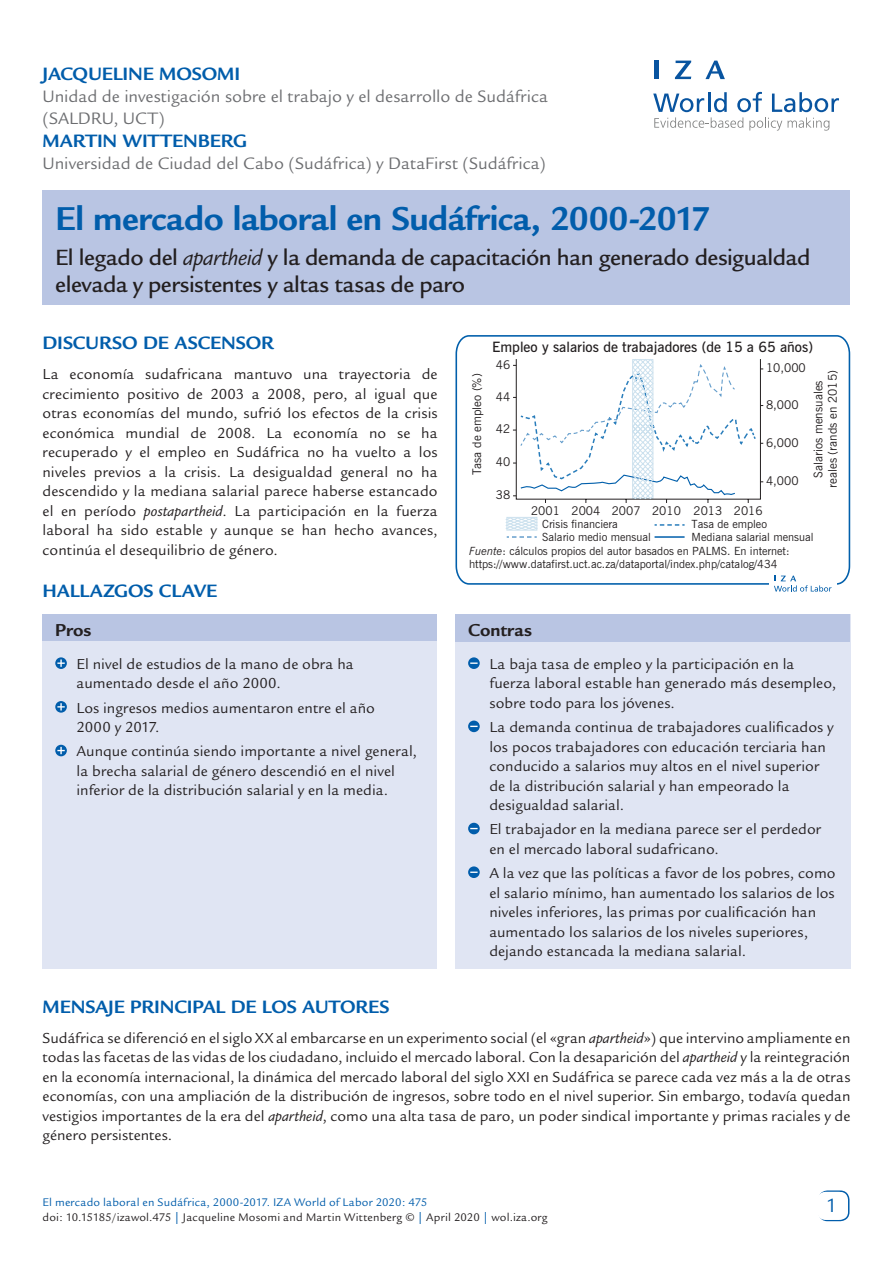
<style>
.page{position:relative;width:893px;height:1263px;background:#fff}
.page>*{position:absolute;margin:0;border:0;box-sizing:border-box;transform-origin:0 0}
.Cover__Title{font:700 36px "Legacy Sans";letter-spacing:-.015em;color:#015dab}
.Cover__Subtitle{font:500 24px/27px "Legacy Sans";letter-spacing:-.02em;color:#231f20}
.t1{font:21px "Legacy Sans";color:#015dab}
.Main__A_Level_Headin{font:700 19.5px "Legacy Sans";letter-spacing:-.005em;color:#015dab}
.Cover__AuthorName{font:700 19.5px "Legacy Sans";letter-spacing:-.01em;color:#015dab}
.Cover__Pro_Con_Heade{font:700 18.75px "Legacy Sans";color:#231f20}
.Cover__Affiliation{font:18px/21.6px "Legacy Sans";color:#6c6d70}
.Main__Bodytext{font:15.75px/19.5px "Legacy Sans";letter-spacing:.005em;color:#231f20;text-align:justify}
.Cover__Pro_Con_Bulle{font:15.75px/19.5px "Legacy Sans";letter-spacing:.005em;color:#231f20}
.t2{font:600 14.25px "News Gothic BT";color:#231f20}
.t3{font:12px/14.4px "News Gothic BT";color:#231f20;text-align:center}
.t4{font:12px "Legacy Sans";letter-spacing:.015em;color:#231f20}
.Cover_Footer{font:12px "Legacy Sans";letter-spacing:.015em;color:#015dab}
.t5{font:11.25px/13.5px "News Gothic BT";color:#231f20}
.s1{font-weight:400;font-style:italic}
.s2{font-style:italic}
.s3{color:#015dab}
</style>
<div class="page">
<div style="left:43px;top:191px;width:807px;height:114px;background:#b9c5e3"></div>
<div style="left:818px;top:1190px;width:31px;height:31px;border:2px solid #015dab;border-radius:9px"></div>
<div style="left:817px;top:1192px;width:30px;height:28px;background:#fff;border-radius:9px"></div>
<svg style="left:653px;top:92px;width:186px;height:39px"></svg>
<hr style="left:654px;top:61px;width:4px;height:18px;background:#0854a0">
<svg style="left:675px;top:61px;width:16px;height:18px"></svg>
<svg style="left:705px;top:61px;width:20px;height:18px"></svg>
<div style="left:455px;top:614px;width:395px;height:354px;background:#e0e5f3"></div>
<div style="left:455px;top:614px;width:395px;height:27px;background:#b9c5e3"></div>
<div style="left:468px;top:657px;width:12px;height:12px;background:#015dab;border-radius:50%"></div>
<svg style="left:470px;top:662px;width:8px;height:2px"></svg>
<svg style="left:468px;top:720px;width:12px;height:12px"></svg>
<svg style="left:468px;top:823px;width:12px;height:11px"></svg>
<div style="left:468px;top:866px;width:12px;height:12px;background:#015dab;border-radius:50%"></div>
<svg style="left:470px;top:871px;width:8px;height:2px"></svg>
<div style="left:43px;top:614px;width:394px;height:354px;background:#e0e5f3"></div>
<div style="left:43px;top:614px;width:394px;height:26px;background:#b9c5e3"></div>
<svg style="left:55px;top:657px;width:12px;height:12px"></svg>
<svg style="left:57px;top:659px;width:8px;height:8px"></svg>
<svg style="left:55px;top:701px;width:12px;height:12px"></svg>
<svg style="left:57px;top:703px;width:8px;height:7px"></svg>
<svg style="left:55px;top:745px;width:12px;height:11px"></svg>
<svg style="left:57px;top:747px;width:8px;height:7px"></svg>
<svg style="left:455px;top:335px;width:395px;height:250px"></svg>
<div style="left:769px;top:570px;width:68px;height:27px;background:#fff"></div>
<svg style="left:774px;top:576px;width:57px;height:16px"></svg>
<svg style="left:507px;top:536px;width:30px;height:2px"></svg>
<svg style="left:655px;top:524px;width:30px;height:2px"></svg>
<hr style="left:655px;top:536px;width:30px;height:2px;background:#015fab">
<svg style="left:513px;top:358px;width:250px;height:146px"></svg>
<svg style="left:508px;top:519px;width:27px;height:9px"></svg>
<div style="left:506px;top:517px;width:31px;height:13px;border:1px solid #cce1ee"></div>
<p class="Cover__AuthorName" style="left:43px;top:63px;width:199px">JACQUELINE MOSOMI</p>
<p class="Cover__Affiliation" style="left:43px;top:86px;width:507px">Unidad de investigación sobre el trabajo y el desarrollo de Sudáfrica (SALDRU, UCT)</p>
<p class="Cover__AuthorName" style="left:43px;top:130px;width:206px">MARTIN WITTENBERG</p>
<p class="Cover__Affiliation" style="left:43px;top:152px;width:505px">Universidad de Ciudad del Cabo (Sudáfrica) y DataFirst (Sudáfrica)</p>
<p class="Cover__Title" style="left:55px;top:197px;width:657px">El mercado laboral en Sudáfrica, 2000-2017</p>
<p class="Cover__Subtitle" style="left:55px;top:244px;width:757px">El legado del <span class="s1">apartheid</span> y la demanda de capacitación han generado desigualdad elevada y persistentes y altas tasas de paro</p>
<p class="Main__A_Level_Headin" style="left:43px;top:332px;width:233px">DISCURSO DE ASCENSOR</p>
<p class="Main__Bodytext" style="left:43px;top:365px;width:397px">La economía sudafricana mantuvo una trayectoria de crecimiento positivo de 2003 a 2008, pero, al igual que otras economías del mundo, sufrió los efectos de la crisis económica mundial de 2008. La economía no se ha recuperado y el empleo en Sudáfrica no ha vuelto a los niveles previos a la crisis. La desigualdad general no ha descendido y la mediana salarial parece haberse estancado el en período <span class="s2">postapartheid</span>. La participación en la fuerza laboral ha sido estable y aunque se han hecho avances, continúa el desequilibrio de género.</p>
<p class="Main__A_Level_Headin" style="left:43px;top:580px;width:176px">HALLAZGOS CLAVE</p>
<p class="Cover__Pro_Con_Heade" style="left:55px;top:619px;width:38px">Pros</p>
<p class="Cover__Pro_Con_Bulle" style="left:77px;top:654px;width:279px">El nivel de estudios de la mano de obra ha aumentado desde el año 2000.</p>
<p class="Cover__Pro_Con_Bulle" style="left:77px;top:698px;width:300px">Los ingresos medios aumentaron entre el año<br>2000 y 2017.</p>
<p class="Cover__Pro_Con_Bulle" style="left:77px;top:742px;width:342px">Aunque continúa siendo importante a nivel general, la brecha salarial de género descendió en el nivel inferior de la distribución salarial y en la media.</p>
<p class="t3" style="left:470px;top:475px;width:104px;rotate:-90deg">Tasa de empleo (%)</p>
<p class="t2" style="left:492px;top:338px;width:322px">Empleo y salarios de trabajadores (de 15 a 65 años)</p>
<p class="t3" style="left:496px;top:357px;width:16px">46</p>
<p class="t3" style="left:496px;top:389px;width:16px">44</p>
<p class="t3" style="left:496px;top:422px;width:16px">42</p>
<p class="t3" style="left:496px;top:455px;width:16px">40</p>
<p class="t3" style="left:496px;top:487px;width:16px">38</p>
<p class="t3" style="left:531px;top:503px;width:193px">2001 2004 2007 2010 2013</p>
<p class="t3" style="left:766px;top:361px;width:41px">10,000</p>
<p class="t3" style="left:766px;top:397px;width:34px">8,000</p>
<p class="t3" style="left:766px;top:435px;width:34px">6,000</p>
<p class="t3" style="left:766px;top:473px;width:34px">4,000</p>
<p class="t3" style="left:734px;top:503px;width:30px">2016</p>
<p class="t3" style="left:811px;top:488px;width:119px;rotate:-90deg">Salarios mensuales reales (rands en 2015)</p>
<p class="t5" style="left:542px;top:517px;width:77px">Crisis financiera</p>
<p class="t5" style="left:692px;top:517px;width:77px">Tasa de empleo</p>
<p class="t5" style="left:542px;top:530px;width:110px">Salario medio mensual</p>
<p class="t5" style="left:692px;top:530px;width:123px">Mediana salarial mensual</p>
<p class="t5" style="left:469px;top:544px;width:322px"><span class="s2">Fuente</span>: cálculos propios del autor basados en PALMS. En internet: https://www.datafirst.uct.ac.za/dataportal/index.php/catalog/434</p>
<p class="Cover__Pro_Con_Heade" style="left:468px;top:619px;width:65px">Contras</p>
<p class="Cover__Pro_Con_Bulle" style="left:489px;top:654px;width:348px">La baja tasa de empleo y la participación en la fuerza laboral estable han generado más desempleo, sobre todo para los jóvenes.</p>
<p class="Cover__Pro_Con_Bulle" style="left:489px;top:718px;width:346px">La demanda continua de trabajadores cualificados y los pocos trabajadores con educación terciaria han conducido a salarios muy altos en el nivel superior de la distribución salarial y han empeorado la desigualdad salarial.</p>
<p class="Cover__Pro_Con_Bulle" style="left:489px;top:820px;width:333px">El trabajador en la mediana parece ser el perdedor en el mercado laboral sudafricano.</p>
<p class="Cover__Pro_Con_Bulle" style="left:489px;top:863px;width:348px">A la vez que las políticas a favor de los pobres, como el salario mínimo, han aumentado los salarios de los niveles inferiores, las primas por cualificación han aumentado los salarios de los niveles superiores, dejando estancada la mediana salarial.</p>
<p class="Main__A_Level_Headin" style="left:43px;top:995px;width:349px">MENSAJE PRINCIPAL DE LOS AUTORES</p>
<p class="Main__Bodytext" style="left:43px;top:1028px;width:809px">Sudáfrica se diferenció en el siglo XX al embarcarse en un experimento social (el «gran <span class="s2">apartheid</span>») que intervino ampliamente en todas las facetas de las vidas de los ciudadano, incluido el mercado laboral. Con la desaparición del <span class="s2">apartheid</span> y la reintegración en la economía internacional, la dinámica del mercado laboral del siglo XXI en Sudáfrica se parece cada vez más a la de otras economías, con una ampliación de la distribución de ingresos, sobre todo en el nivel superior. Sin embargo, todavía quedan vestigios importantes de la era del <span class="s2">apartheid</span>, como una alta tasa de paro, un poder sindical importante y primas raciales y de género persistentes.</p>
<p class="Cover_Footer" style="left:43px;top:1195px;width:386px">El mercado laboral en Sudáfrica, 2000-2017. IZA World of Labor 2020: 475</p>
<p class="t4" style="left:43px;top:1210px;width:507px">doi: 10.15185/izawol.475 <span class="s3">|</span> Jacqueline Mosomi and Martin Wittenberg © <span class="s3">|</span> April 2020 <span class="s3">|</span> wol.iza.org</p>
<p class="t1" style="left:826px;top:1194px;width:13px">1</p>
<p class="t1" style="left:828px;top:1194px;width:13px">2</p>
</div>
